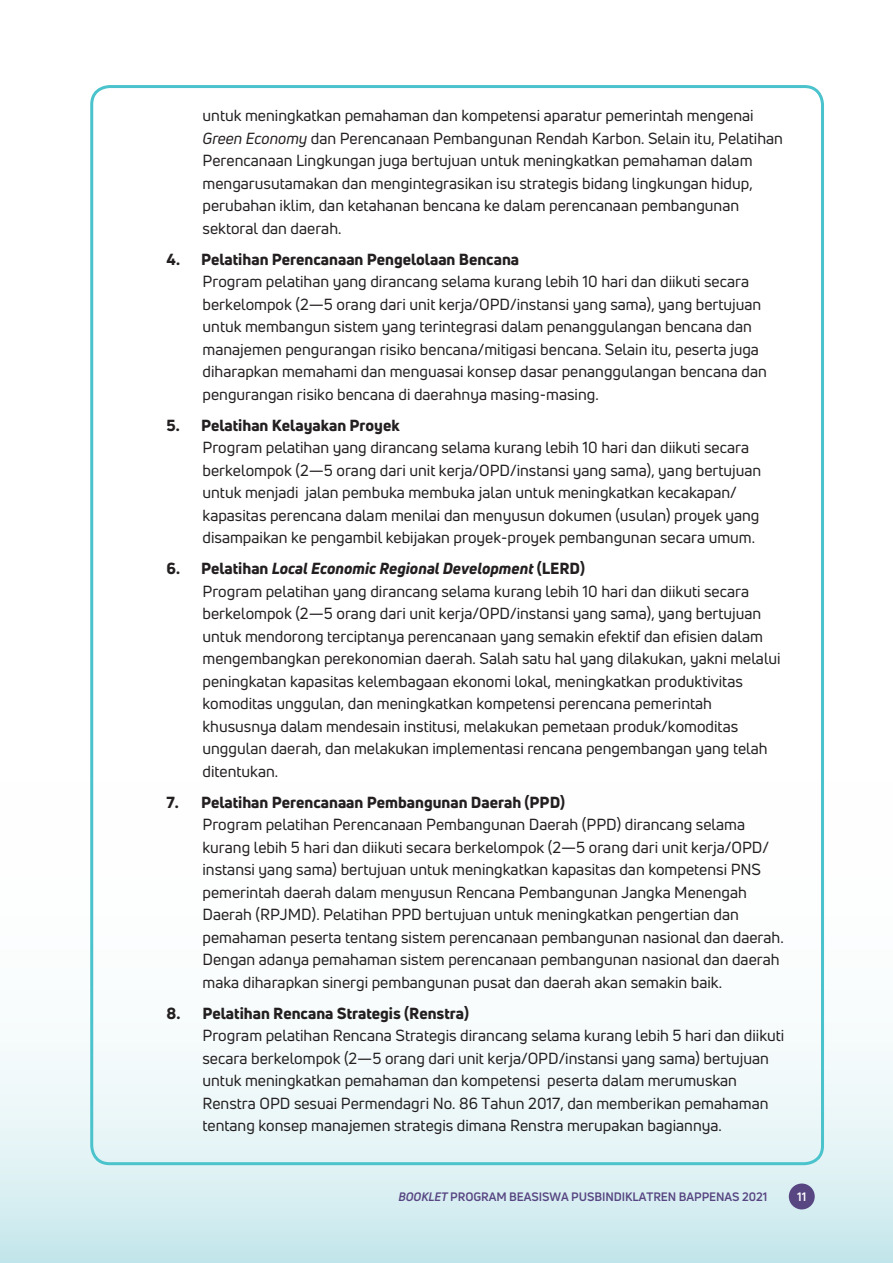
<style>
.page{position:relative;width:893px;height:1263px;background:#fff}
.page>*{position:absolute;margin:0;border:0;box-sizing:border-box;transform-origin:0 0}
.t1{font:15.75px/22.5px "Uni Neue";color:#231f20}
.t2{font:800 15.75px "Uni Neue";color:#231f20}
.t3{font:700 12px "Uni Neue";letter-spacing:-.005em;color:#584682}
.t4{font:700 12px "Uni Neue";color:#fff}
.s1{font-style:italic}
.s2{font-weight:800}
.s3{font-weight:800;font-style:italic}
</style>
<div class="page">
<svg style="left:1px;top:1004px;width:892px;height:259px"></svg>
<div style="left:789px;top:1183px;width:26px;height:26px;background:#584682;border-radius:50%"></div>
<p class="t1" style="left:203px;top:104px;width:582px">untuk meningkatkan pemahaman dan kompetensi aparatur pemerintah mengenai <span class="s1">Green Economy</span> dan Perencanaan Pembangunan Rendah Karbon. Selain itu, Pelatihan Perencanaan Lingkungan juga bertujuan untuk meningkatkan pemahaman dalam mengarusutamakan dan mengintegrasikan isu strategis bidang lingkungan hidup, perubahan iklim, dan ketahanan bencana ke dalam perencanaan pembangunan sektoral dan daerah.</p>
<p class="t2" style="left:167px;top:248px;width:354px">4. Pelatihan Perencanaan Pengelolaan Bencana</p>
<p class="t1" style="left:203px;top:270px;width:566px">Program pelatihan yang dirancang selama kurang lebih 10 hari dan diikuti secara berkelompok (2—5 orang dari unit kerja/OPD/instansi yang sama), yang bertujuan untuk membangun sistem yang terintegrasi dalam penanggulangan bencana dan manajemen pengurangan risiko bencana/mitigasi bencana. Selain itu, peserta juga diharapkan memahami dan menguasai konsep dasar penanggulangan bencana dan pengurangan risiko bencana di daerahnya masing-masing.</p>
<p class="t2" style="left:167px;top:414px;width:235px">5. Pelatihan Kelayakan Proyek</p>
<p class="t1" style="left:203px;top:436px;width:560px">Program pelatihan yang dirancang selama kurang lebih 10 hari dan diikuti secara berkelompok (2—5 orang dari unit kerja/OPD/instansi yang sama), yang bertujuan untuk menjadi jalan pembuka membuka jalan untuk meningkatkan kecakapan/ kapasitas perencana dalam menilai dan menyusun dokumen (usulan) proyek yang disampaikan ke pengambil kebijakan proyek-proyek pembangunan secara umum.</p>
<p class="t1" style="left:203px;top:557px;width:580px;text-indent:-36px"><span class="s2">6. Pelatihan</span> <span class="s3">Local Economic Regional Development</span> <span class="s2">(LERD)<br></span>Program pelatihan yang dirancang selama kurang lebih 10 hari dan diikuti secara berkelompok (2—5 orang dari unit kerja/OPD/instansi yang sama), yang bertujuan untuk mendorong terciptanya perencanaan yang semakin efektif dan efisien dalam mengembangkan perekonomian daerah. Salah satu hal yang dilakukan, yakni melalui peningkatan kapasitas kelembagaan ekonomi lokal, meningkatkan produktivitas komoditas unggulan, dan meningkatkan kompetensi perencana pemerintah khususnya dalam mendesain institusi, melakukan pemetaan produk/komoditas unggulan daerah, dan melakukan implementasi rencana pengembangan yang telah ditentukan.</p>
<p class="t2" style="left:167px;top:791px;width:400px">7. Pelatihan Perencanaan Pembangunan Daerah (PPD)</p>
<p class="t1" style="left:202px;top:813px;width:583px">Program pelatihan Perencanaan Pembangunan Daerah (PPD) dirancang selama kurang lebih 5 hari dan diikuti secara berkelompok (2—5 orang dari unit kerja/OPD/ instansi yang sama) bertujuan untuk meningkatkan kapasitas dan kompetensi PNS pemerintah daerah dalam menyusun Rencana Pembangunan Jangka Menengah Daerah (RPJMD). Pelatihan PPD bertujuan untuk meningkatkan pengertian dan pemahaman peserta tentang sistem perencanaan pembangunan nasional dan daerah.<br>Dengan adanya pemahaman sistem perencanaan pembangunan nasional dan daerah maka diharapkan sinergi pembangunan pusat dan daerah akan semakin baik.</p>
<p class="t2" style="left:166px;top:1002px;width:304px">8. Pelatihan Rencana Strategis (Renstra)</p>
<p class="t1" style="left:202px;top:1024px;width:583px">Program pelatihan Rencana Strategis dirancang selama kurang lebih 5 hari dan diikuti secara berkelompok (2—5 orang dari unit kerja/OPD/instansi yang sama) bertujuan untuk meningkatkan pemahaman dan kompetensi peserta dalam merumuskan Renstra OPD sesuai Permendagri No. 86 Tahun 2017, dan memberikan pemahaman tentang konsep manajemen strategis dimana Renstra merupakan bagiannya.</p>
<p class="t3" style="left:398px;top:1189px;width:370px"><span class="s1">BOOKLET</span> PROGRAM BEASISWA PUSBINDIKLATREN BAPPENAS 2021</p>
<p class="t4" style="left:797px;top:1189px;width:11px">11</p>
</div>
